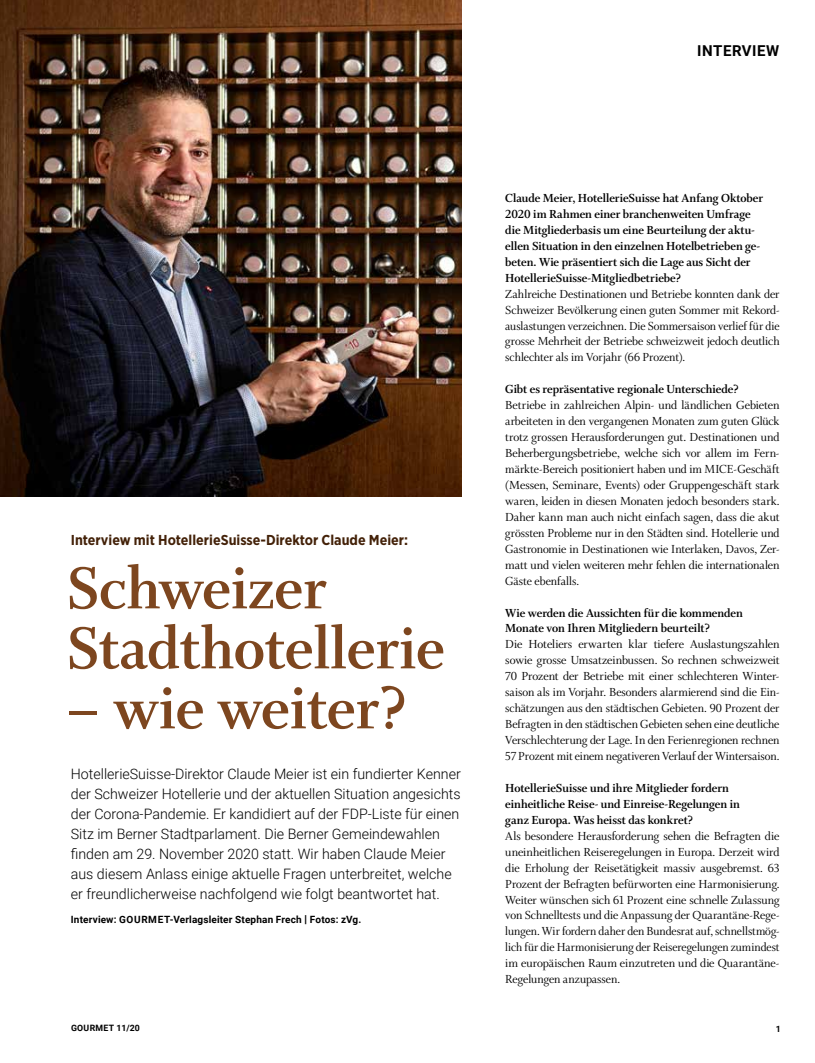
<style>
.page{position:relative;width:815px;height:1063px;background:#fff}
.page>*{position:absolute;margin:0;border:0;box-sizing:border-box;transform-origin:0 0}
.t1{font:700 63.12px/60px "Whitman Display";color:#7d461f}
.t2{font:700 15px "Roboto";letter-spacing:.035em;color:#000}
.t3{font:300 14.38px/20px "Roboto";color:#000}
.t4{font:700 14.38px "Gotham Narrow";color:#432108}
.t5{font:12.5px/16px "Whitman Display";letter-spacing:-.005em;color:#000;text-align:justify}
.t6{font:700 12.5px/16px "Whitman Display";letter-spacing:-.005em;color:#000}
.t7{font:700 10px "Roboto";letter-spacing:.015em;color:#000}
.t8{font:700 8.75px "Roboto";letter-spacing:.035em;color:#000}
.s1{font-family:"Gotham Narrow"}
</style>
<div class="page">
<img style="left:0;top:0;width:461px;height:496px">
<p class="t2" style="left:697px;top:41px;width:84px">INTERVIEW</p>
<p class="t4" style="left:71px;top:531px;width:339px">Interview mit HotellerieSuisse-Direktor Claude Meier:</p>
<h1 class="t1" style="left:66px;top:559px;width:380px">Schweizer<br>Stadthotellerie</h1>
<h1 class="t1" style="left:66px;top:679px;width:341px">– wie weiter?</h1>
<p class="t3" style="left:71px;top:764px;width:392px">HotellerieSuisse-Direktor Claude Meier ist ein fundierter Kenner der Schweizer Hotellerie und der aktuellen Situation angesichts der Corona-Pandemie. Er kandidiert auf der FDP-Liste für einen Sitz im Berner Stadtparlament. Die Berner Gemeindewahlen finden am 29. November 2020 statt. Wir haben Claude Meier aus diesem Anlass einige aktuelle Fragen unterbreitet, welche er freundlicherweise nachfolgend wie folgt beantwortet hat.</p>
<p class="t7" style="left:71px;top:912px;width:292px">Interview: GOURMET-Verlagsleiter Stephan Frech <span class="s1">|</span> Fotos: zVg.</p>
<p class="t6" style="left:505px;top:190px;width:259px">Claude Meier, HotellerieSuisse hat Anfang Oktober 2020 im Rahmen einer branchenweiten Umfrage die Mitgliederbasis um eine Beurteilung der aktu&shy;ellen Situation in den einzelnen Hotelbetrieben ge&shy;beten. Wie präsentiert sich die Lage aus Sicht der HotellerieSuisse-Mitgliedbetriebe?</p>
<p class="t5" style="left:505px;top:286px;width:276px">Zahlreiche Destinationen und Betriebe konnten dank der Schweizer Bevölkerung einen guten Sommer mit Rekord&shy;auslastungen verzeichnen. Die Sommersaison verlief für die grosse Mehrheit der Betriebe schweizweit jedoch deutlich schlechter als im Vorjahr (66 Prozent).</p>
<p class="t6" style="left:505px;top:381px;width:235px">Gibt es repräsentative regionale Unterschiede?</p>
<p class="t5" style="left:505px;top:397px;width:276px">Betriebe in zahlreichen Alpin- und ländlichen Gebieten arbeiteten in den vergangenen Monaten zum guten Glück trotz grossen Herausforderungen gut. Destinationen und Beherbergungsbetriebe, welche sich vor allem im Fern&shy;märkte-Bereich positioniert haben und im MICE-Geschäft (Messen, Seminare, Events) oder Gruppengeschäft stark waren, leiden in diesen Monaten jedoch besonders stark.<br>Daher kann man auch nicht einfach sagen, dass die akut grössten Probleme nur in den Städten sind. Hotellerie und Gastronomie in Destinationen wie Interlaken, Davos, Zer&shy;matt und vielen weiteren mehr fehlen die internationalen Gäste ebenfalls.</p>
<p class="t6" style="left:505px;top:605px;width:239px">Wie werden die Aussichten für die kommenden<br>Monate von Ihren Mitgliedern beurteilt?</p>
<p class="t5" style="left:505px;top:637px;width:276px">Die Hoteliers erwarten klar tiefere Auslastungszahlen sowie grosse Umsatzeinbussen. So rechnen schweizweit 70 Prozent der Betriebe mit einer schlechteren Winter&shy;saison als im Vorjahr. Besonders alarmierend sind die Ein&shy;schätzungen aus den städtischen Gebieten. 90 Prozent der Befragten in den städtischen Gebieten sehen eine deutliche Verschlechterung der Lage. In den Ferienregionen rechnen 57 Prozent mit einem negativeren Verlauf der Wintersaison.</p>
<p class="t6" style="left:505px;top:780px;width:236px">HotellerieSuisse und ihre Mitglieder fordern einheitliche Reise- und Einreise-Regelungen in ganz Europa. Was heisst das konkret?</p>
<p class="t5" style="left:505px;top:828px;width:276px">Als besondere Herausforderung sehen die Befragten die uneinheitlichen Reiseregelungen in Europa. Derzeit wird die Erholung der Reisetätigkeit massiv ausgebremst. 63<br>Prozent der Befragten befürworten eine Harmonisierung.<br>Weiter wünschen sich 61 Prozent eine schnelle Zulassung von Schnelltests und die Anpassung der Quarantäne-Rege&shy;lungen. Wir fordern daher den Bundesrat auf, schnellstmög&shy;lich für die Harmonisierung der Reiseregelungen zumindest im europäischen Raum einzutreten und die Quarantäne-Regelungen anzupassen.</p>
<p class="t8" style="left:71px;top:1022px;width:70px">GOURMET 11/20</p>
<p class="t8" style="left:776px;top:1023px;width:7px">1</p>
</div>
